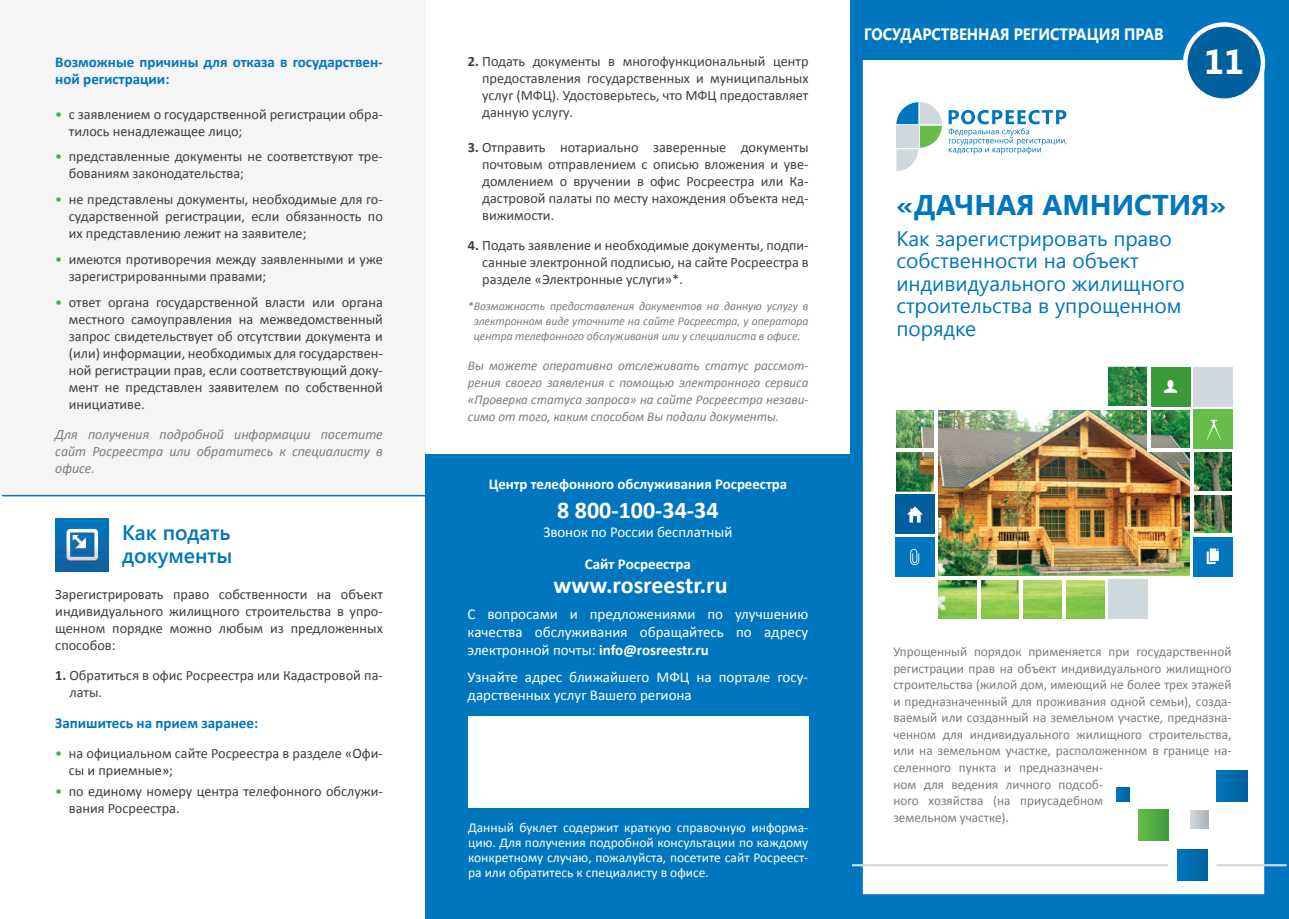
<style>
.page{position:relative;width:1289px;height:919px;background:#fff}
.page>*{position:absolute;margin:0;border:0;box-sizing:border-box;transform-origin:0 0}
.t1{font:700 34.5px "Segoe UI";color:#fff}
.t2{font:700 28.5px "Segoe UI";color:#0076be}
.t3{font:700 24px "Calibri";color:#fff}
.t4{font:21px/22.5px "Segoe UI";color:#0076be}
.t5{font:600 21px/22.5px "Segoe UI";color:#0076be}
.t6{font:700 16.5px "Segoe UI";color:#fff;scale:.9 1}
.t7{font:15px/18px "Calibri";color:#fff;text-align:justify}
.t8{font:700 15px/17.7px "Calibri";color:#0076be}
.t9{font:700 15px "Calibri";color:#fff}
.t10{font:14.25px/17.1px "Calibri";color:#3e3e3f;text-align:justify}
.t11{font:italic 14.25px/17.1px "Calibri";color:#7a7c7f;text-align:justify}
.t12{font:13.5px/16.5px "Calibri";color:#7a7c7f}
.t13{font:italic 13.5px/17.1px "Calibri";color:#7a7c7f;text-align:justify}
.t14{font:13.5px/15px "Calibri";color:#fff;text-align:justify}
.t15{font:italic 12px/15px "Calibri";color:#7a7c7f;text-align:center}
.s1{color:#40ae49}
.s2{font-weight:700}
</style>
<div class="page">
<div style="left:850px;top:0;width:438px;height:918px;background:#0076be"></div>
<div style="left:0;top:0;width:425px;height:495px;background:#f5f5f6"></div>
<img style="left:55px;top:518px;width:54px;height:53px">
<hr style="left:2px;top:495px;width:423px;height:1px;background:#0076be">
<div style="left:856px;top:19px;width:414px;height:881px;background:#fff"></div>
<div style="left:850px;top:13px;width:426px;height:893px;border:12px solid #0076be"></div>
<div style="left:860px;top:20px;width:405px;height:40px;background:#0076be"></div>
<svg style="left:1113px;top:770px;width:135px;height:111px"></svg>
<svg style="left:1190px;top:810px;width:18px;height:18px"></svg>
<svg style="left:896px;top:102px;width:46px;height:69px"></svg>
<div style="left:896px;top:126px;width:22px;height:22px;background:#cfd8dd"></div>
<svg style="left:948px;top:110px;width:118px;height:44px"></svg>
<hr style="left:1216px;top:864px;width:70px;height:2px;background:#cfd8dd">
<hr style="left:851px;top:864px;width:317px;height:2px;background:#cfd8dd">
<div style="left:1185px;top:24px;width:77px;height:77px;background:#00609d;border-radius:50%"></div>
<div style="left:1182px;top:22px;width:83px;height:81px;border:4px solid #fff;border-radius:50%"></div>
<div style="left:425px;top:454px;width:426px;height:464px;background:#0076be"></div>
<div style="left:468px;top:716px;width:340px;height:91px;background:#fff"></div>
<img style="left:896px;top:367px;width:336px;height:252px">
<hr style="left:894px;top:406px;width:338px;height:3px;background:#fff">
<hr style="left:894px;top:449px;width:42px;height:3px;background:#fff">
<hr style="left:1147px;top:449px;width:85px;height:3px;background:#fff">
<hr style="left:1191px;top:491px;width:41px;height:3px;background:#fff">
<hr style="left:1191px;top:534px;width:41px;height:3px;background:#fff">
<hr style="left:894px;top:576px;width:338px;height:3px;background:#fff">
<hr style="left:934px;top:406px;width:3px;height:214px;background:#fff">
<hr style="left:977px;top:578px;width:3px;height:42px;background:#fff">
<hr style="left:1019px;top:578px;width:3px;height:42px;background:#fff">
<hr style="left:1062px;top:578px;width:3px;height:42px;background:#fff">
<svg style="left:1104px;top:579px;width:4px;height:40px"></svg>
<hr style="left:1147px;top:367px;width:3px;height:83px;background:#fff">
<svg style="left:1189px;top:367px;width:4px;height:252px"></svg>
<div style="left:895px;top:494px;width:39px;height:40px;background:#00609d"></div>
<svg style="left:907px;top:506px;width:16px;height:16px"></svg>
<div style="left:895px;top:537px;width:39px;height:39px;background:#0076be"></div>
<svg style="left:910px;top:549px;width:9px;height:16px"></svg>
<div style="left:1150px;top:367px;width:40px;height:39px;background:#3a9a3b"></div>
<div style="left:1193px;top:367px;width:39px;height:39px;background:#cfd8dd"></div>
<div style="left:1193px;top:409px;width:39px;height:40px;background:#67bd4a"></div>
<div style="left:1193px;top:537px;width:39px;height:39px;background:#0076be"></div>
<svg style="left:1164px;top:380px;width:12px;height:13px"></svg>
<svg style="left:1206px;top:548px;width:12px;height:16px"></svg>
<svg style="left:1206px;top:419px;width:14px;height:21px"></svg>
<div style="left:1108px;top:579px;width:39px;height:40px;background:#cfd8dd"></div>
<p class="t8" style="left:55px;top:53px;width:329px">Возможные причины для отказа в государствен&shy;ной регистрации:</p>
<p class="t10" style="left:69px;top:105px;width:315px;text-indent:-14px"><span class="s1">•</span> с заявлением о государственной регистрации обра&shy;тилось ненадлежащее лицо;</p>
<p class="t10" style="left:69px;top:148px;width:315px;text-indent:-14px"><span class="s1">•</span> представленные документы не соответствуют тре&shy;бованиям законодательства;</p>
<p class="t10" style="left:69px;top:191px;width:315px;text-indent:-14px"><span class="s1">•</span> не представлены документы, необходимые для го&shy;сударственной регистрации, если обязанность по их представлению лежит на заявителе;</p>
<p class="t10" style="left:69px;top:250px;width:315px;text-indent:-14px"><span class="s1">•</span> имеются противоречия между заявленными и уже зарегистрированными правами;</p>
<p class="t10" style="left:69px;top:293px;width:315px;text-indent:-14px"><span class="s1">•</span> ответ органа государственной власти или органа местного самоуправления на межведомственный запрос свидетельствует об отсутствии документа и (или) информации, необходимых для государствен&shy;ной регистрации прав, если соответствующий доку&shy;мент не представлен заявителем по собственной инициативе.</p>
<p class="t11" style="left:55px;top:425px;width:329px">Для получения подробной информации посетите сайт Росреестра или обратитесь к специалисту в офисе.</p>
<h3 class="t5" style="left:122px;top:520px;width:112px">Как подать документы</h3>
<p class="t10" style="left:55px;top:585px;width:329px">Зарегистрировать право собственности на объект индивидуального жилищного строительства в упро&shy;щенном порядке можно любым из предложенных способов:</p>
<p class="t10" style="left:70px;top:666px;width:315px;text-indent:-14px"><span class="s2">1.</span> Обратиться в офис Росреестра или Кадастровой па&shy;латы.</p>
<p class="t8" style="left:55px;top:713px;width:204px">Запишитесь на прием заранее:</p>
<p class="t10" style="left:69px;top:744px;width:315px;text-indent:-14px"><span class="s1">•</span> на официальном сайте Росреестра в разделе «Офи&shy;сы и приемные»;</p>
<p class="t10" style="left:69px;top:782px;width:315px;text-indent:-14px"><span class="s1">•</span> по единому номеру центра телефонного обслужи&shy;вания Росреестра.</p>
<p class="t10" style="left:482px;top:53px;width:328px;text-indent:-14px"><span class="s2">2.</span> Подать документы в многофункциональный центр предоставления государственных и муниципальных услуг (МФЦ). Удостоверьтесь, что МФЦ предоставляет данную услугу.</p>
<p class="t10" style="left:482px;top:138px;width:328px;text-indent:-14px"><span class="s2">3.</span> Отправить нотариально заверенные документы почтовым отправлением с описью вложения и уве&shy;домлением о вручении в офис Росреестра или Ка&shy;дастровой палаты по месту нахождения объекта нед&shy;вижимости.</p>
<p class="t10" style="left:482px;top:237px;width:328px;text-indent:-14px"><span class="s2">4.</span> Подать заявление и необходимые документы, подпи&shy;санные электронной подписью, на сайте Росреестра в разделе «Электронные услуги»*.</p>
<p class="t15" style="left:468px;top:298px;width:342px">*Возможность предоставления документов на данную услугу в электронном виде уточните на сайте Росреестра, у оператора центра телефонного обслуживания или у специалиста в офисе.</p>
<p class="t13" style="left:468px;top:356px;width:342px">Вы можете оперативно отслеживать статус рассмот&shy;рения своего заявления с помощью электронного сервиса «Проверка статуса запроса» на сайте Росреестра незави&shy;симо от того, каким способом Вы подали документы.</p>
<p class="t9" style="left:488px;top:474px;width:300px">Центр телефонного обслуживания Росреестра</p>
<h3 class="t3" style="left:557px;top:494px;width:163px">8 800-100-34-34</h3>
<p class="t7" style="left:543px;top:522px;width:190px">Звонок по России бесплатный</p>
<p class="t9" style="left:585px;top:554px;width:107px">Сайт Росреестра</p>
<h3 class="t3" style="left:553px;top:569px;width:175px">www.rosreestr.ru</h3>
<p class="t7" style="left:467px;top:605px;width:342px">С вопросами и предложениями по улучшению качества обслуживания обращайтесь по адресу электронной почты: <span class="s2">info@rosreеstr.ru</span></p>
<p class="t7" style="left:467px;top:667px;width:342px">Узнайте адрес ближайшего МФЦ на портале госу&shy;дарственных услуг Вашего региона</p>
<p class="t14" style="left:468px;top:819px;width:342px">Данный буклет содержит краткую справочную информа&shy;цию. Для получения подробной консультации по каждому конкретному случаю, пожалуйста, посетите сайт Росреест&shy;ра или обратитесь к специалисту в офисе.</p>
<p class="t6" style="left:864px;top:23px;width:334px">ГОСУДАРСТВЕННАЯ РЕГИСТРАЦИЯ ПРАВ</p>
<h1 class="t1" style="left:1204px;top:37px;width:41px">11</h1>
<h2 class="t2" style="left:896px;top:184px;width:331px">«ДАЧНАЯ АМНИСТИЯ»</h2>
<h3 class="t4" style="left:896px;top:226px;width:290px">Как зарегистрировать право собственности на объект индивидуального жилищного строительства в упрощенном порядке</h3>
<p class="t12" style="left:893px;top:643px;width:340px">Упрощенный порядок применяется при государственной регистрации прав на объект индивидуального жилищного строительства (жилой дом, имеющий не более трех этажей и предназначенный для проживания одной семьи), созда&shy;ваемый или созданный на земельном участке, предназна&shy;ченном для индивидуального жилищного строительства, или на земельном участке, расположенном в границе на&shy;селенного пункта и предназначен-<br>ном для ведения личного подсоб-<br>ного хозяйства (на приусадебном<br>земельном участке).</p>
</div>
